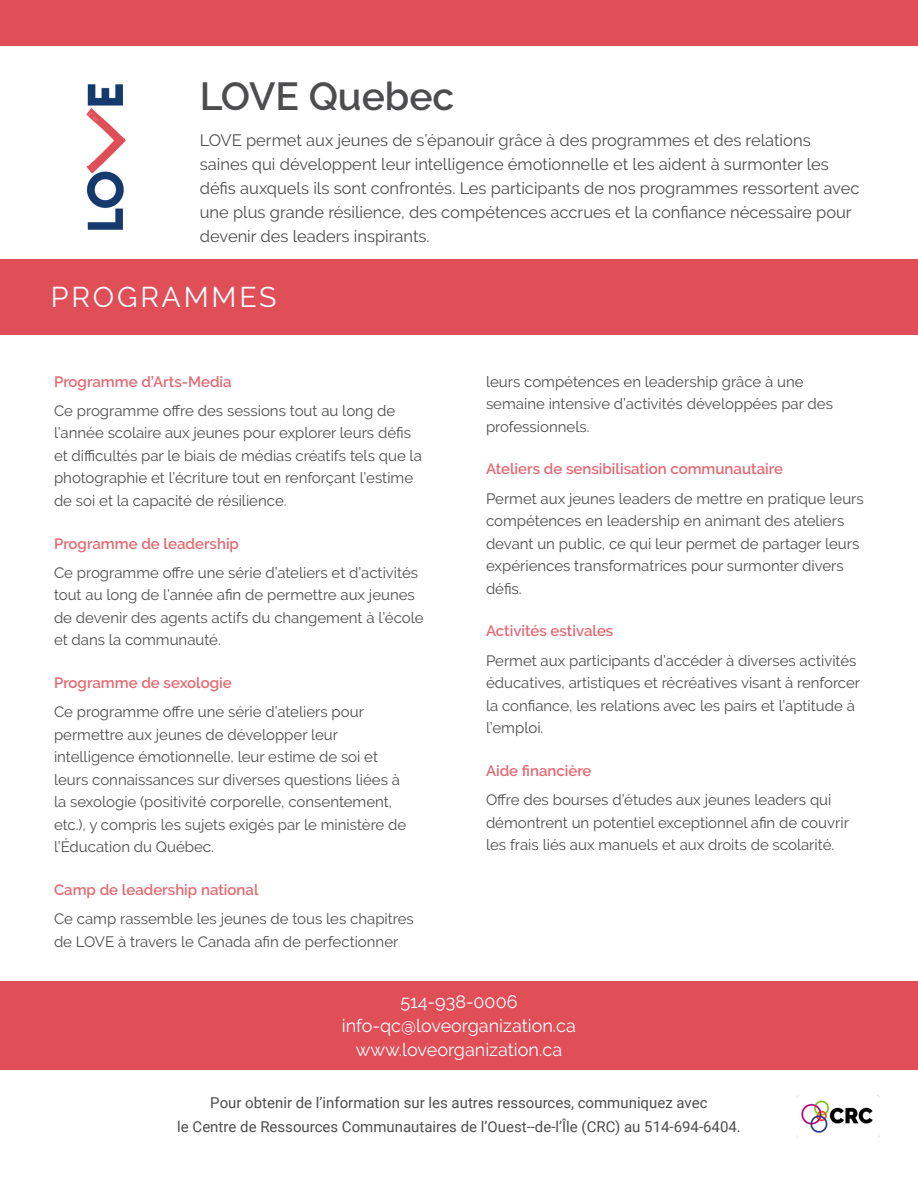
<style>
.page{position:relative;width:918px;height:1188px;background:#fff}
.page>*{position:absolute;margin:0;border:0;box-sizing:border-box;transform-origin:0 0}
.t1{font:600 39px "Raleway";color:#4d4d4f}
.t2{font:28.5px "Raleway";letter-spacing:.1em;color:#fff}
.t3{font:18px/24px "Raleway";color:#fff;text-align:center}
.t4{font:16.5px/24px "Raleway";color:#4d4d4f}
.t5{font:15px/22.5px "Raleway";color:#4d4d4f}
.t6{font:600 15px "Raleway";color:#e56971}
.t7{font:15px/24px "Roboto";color:#4d4d4f;text-align:center}
</style>
<div class="page">
<div style="left:0;top:982px;width:918px;height:88px;background:#e04e58"></div>
<img style="left:86px;top:84px;width:40px;height:146px">
<div style="left:0;top:0;width:918px;height:45px;background:#e04e58"></div>
<div style="left:0;top:259px;width:918px;height:76px;background:#e04e58"></div>
<img style="left:796px;top:1096px;width:84px;height:42px">
<h1 class="t1" style="left:200px;top:74px;width:256px">LOVE Quebec</h1>
<p class="t4" style="left:200px;top:128px;width:661px">LOVE permet aux jeunes de s’épanouir grâce à des programmes et des relations saines qui développent leur intelligence émotionnelle et les aident à surmonter les défis auxquels ils sont confrontés. Les participants de nos programmes ressortent avec une plus grande résilience, des compétences accrues et la confiance nécessaire pour devenir des leaders inspirants.</p>
<h2 class="t2" style="left:51px;top:281px;width:227px">PROGRAMMES</h2>
<p class="t6" style="left:54px;top:373px;width:179px">Programme d’Arts-Media</p>
<p class="t5" style="left:54px;top:399px;width:369px">Ce programme offre des sessions tout au long de l’année scolaire aux jeunes pour explorer leurs défis et difficultés par le biais de médias créatifs tels que la photographie et l’écriture tout en renforçant l’estime de soi et la capacité de résilience.</p>
<p class="t6" style="left:54px;top:535px;width:187px">Programme de leadership</p>
<p class="t5" style="left:54px;top:561px;width:371px">Ce programme offre une série d’ateliers et d’activités tout au long de l’année afin de permettre aux jeunes de devenir des agents actifs du changement à l’école et dans la communauté.</p>
<p class="t6" style="left:54px;top:674px;width:179px">Programme de sexologie</p>
<p class="t5" style="left:54px;top:701px;width:354px">Ce programme offre une série d’ateliers pour permettre aux jeunes de développer leur intelligence émotionnelle, leur estime de soi et leurs connaissances sur diverses questions liées à la sexologie (positivité corporelle, consentement, etc.), y compris les sujets exigés par le ministère de l’Éducation du Québec.</p>
<p class="t6" style="left:54px;top:881px;width:206px">Camp de leadership national</p>
<p class="t5" style="left:54px;top:908px;width:361px">○Ce camp rassemble les jeunes de tous les chapitres de LOVE à travers le Canada afin de perfectionner</p>
<p class="t5" style="left:486px;top:370px;width:348px">leurs compétences en leadership grâce à une semaine intensive d’activités développées par des professionnels.</p>
<p class="t6" style="left:486px;top:460px;width:298px">Ateliers de sensibilisation communautaire</p>
<p class="t5" style="left:486px;top:487px;width:379px">Permet aux jeunes leaders de mettre en pratique leurs compétences en leadership en animant des ateliers devant un public, ce qui leur permet de partager leurs expériences transformatrices pour surmonter divers défis.</p>
<p class="t6" style="left:486px;top:622px;width:129px">Activités estivales</p>
<p class="t5" style="left:486px;top:649px;width:376px">Permet aux participants d’accéder à diverses activités éducatives, artistiques et récréatives visant à renforcer la confiance, les relations avec les pairs et l’aptitude à l’emploi.</p>
<p class="t6" style="left:486px;top:762px;width:107px">Aide financière</p>
<p class="t5" style="left:486px;top:789px;width:364px">Offre des bourses d’études aux jeunes leaders qui démontrent un potentiel exceptionnel afin de couvrir les frais liés aux manuels et aux droits de scolarité.</p>
<p class="t3" style="left:342px;top:990px;width:236px">514-938-0006 info-qc@loveorganization.ca www.loveorganization.ca</p>
<p class="t7" style="left:177px;top:1091px;width:565px">Pour obtenir de l’information sur les autres ressources, communiquez avec<br>le Centre de Ressources Communautaires de l’Ouest--de-l’Île (CRC) au 514-694-6404.</p>
</div>
